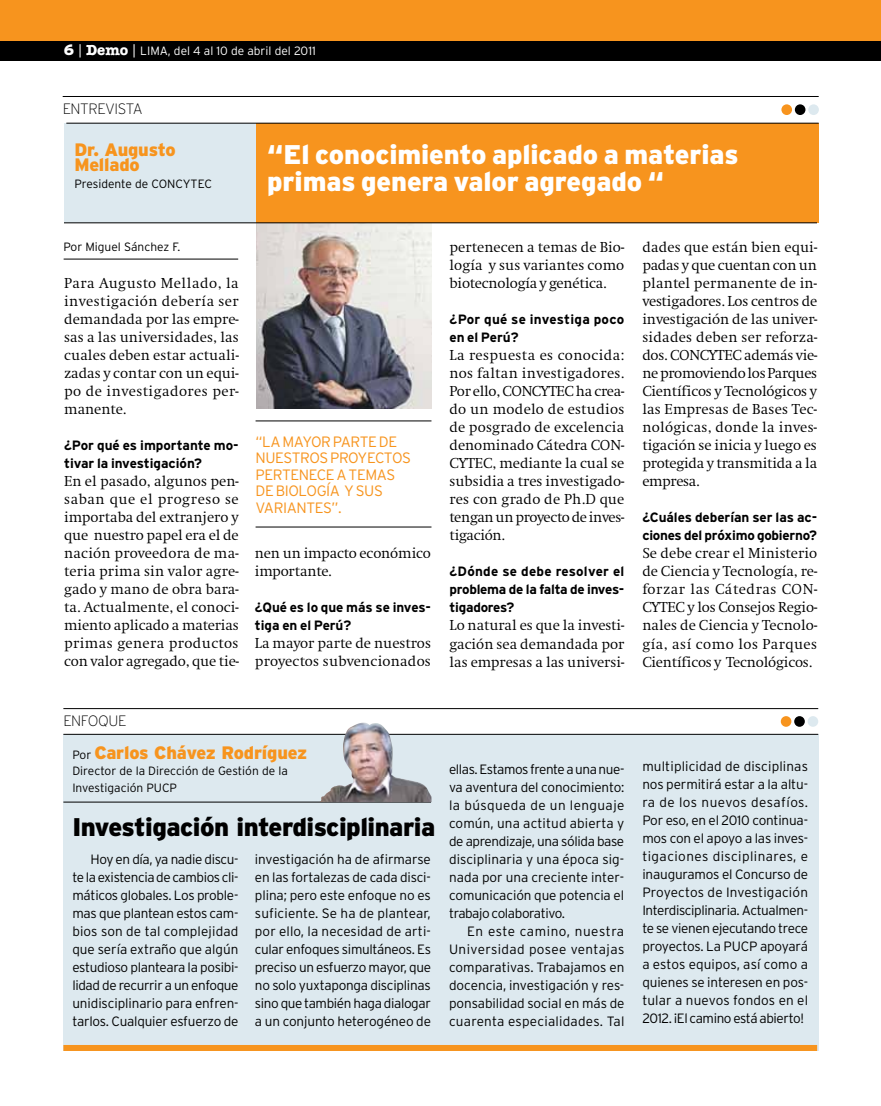
<style>
.page{position:relative;width:881px;height:1106px;background:#fff}
.page>*{position:absolute;margin:0;border:0;box-sizing:border-box;transform-origin:0 0}
.t1{font:900 27px/27px "Interstate";letter-spacing:-.005em;color:#fff}
.t2{font:900 25.5px "Interstate";letter-spacing:-.02em;color:#000}
.t3{font:900 18px/15px "Interstate";letter-spacing:-.01em;color:#f7941e}
.t4{font:300 15px/18px "Swift EF";letter-spacing:-.005em;color:#000;text-align:justify}
.t5{font:300 15px/16.5px "Interstate";letter-spacing:-.025em;color:#f7941e}
.t6{font:200 15px "Interstate";color:#000}
.t7{font:300 13.5px/18px "Interstate";letter-spacing:-.015em;color:#000;text-align:justify}
.t8{font:700 13.5px/18px "Interstate";letter-spacing:-.005em;color:#000}
.t9{font:300 12px/16.5px "Interstate";color:#000}
.t10{font:300 12px "Interstate";color:#fff}
.s1{font-weight:900;font-size:15px}
.s2{font-size:13.5px}
.s3{font-family:"American Typewriter";font-weight:700;font-size:15px}
.s4{font-weight:300;font-size:12px;color:#000}
</style>
<div class="page">
<div style="left:0;top:0;width:880px;height:41px;background:#f7941e"></div>
<div style="left:0;top:41px;width:880px;height:20px;background:#000"></div>
<img style="left:256px;top:223px;width:175px;height:185px">
<div style="left:63px;top:734px;width:755px;height:317px;background:#dde9ef"></div>
<hr style="left:63px;top:734px;width:754px;height:1px;background:#000">
<div style="left:63px;top:1045px;width:753px;height:6px;background:#f7941e"></div>
<hr style="left:63px;top:708px;width:754px;height:1px;background:#000">
<div style="left:780px;top:716px;width:11px;height:10px;background:#f7941e;border-radius:50%"></div>
<div style="left:793px;top:716px;width:11px;height:10px;background:#000;border-radius:50%"></div>
<div style="left:807px;top:716px;width:10px;height:10px;background:#dde9ef;border-radius:50%"></div>
<div style="left:64px;top:124px;width:192px;height:99px;background:#dde9ef"></div>
<div style="left:256px;top:124px;width:562px;height:99px;background:#f7941e"></div>
<hr style="left:64px;top:259px;width:174px;height:1px;background:#000">
<hr style="left:63px;top:96px;width:755px;height:1px;background:#000">
<div style="left:781px;top:104px;width:10px;height:11px;background:#f7941e;border-radius:50%"></div>
<div style="left:794px;top:104px;width:11px;height:11px;background:#000;border-radius:50%"></div>
<div style="left:808px;top:104px;width:10px;height:11px;background:#dde9ef;border-radius:50%"></div>
<hr style="left:64px;top:222px;width:752px;height:1px;background:#000">
<hr style="left:66px;top:123px;width:752px;height:1px;background:#000">
<hr style="left:255px;top:420px;width:176px;height:1px;background:#000">
<hr style="left:255px;top:527px;width:176px;height:1px;background:#000">
<hr style="left:63px;top:801px;width:368px;height:1px;background:#000">
<img style="left:319px;top:722px;width:112px;height:80px">
<p class="t10" style="left:64px;top:44px;width:253px"><span class="s1">6</span> <span class="s2">|</span> <span class="s3">Demo</span> <span class="s2">|</span> LIMA, del 4 al 10 de abril del 2011</p>
<p class="t6" style="left:63px;top:101px;width:82px">ENTREVISTA</p>
<p class="t3" style="left:74px;top:142px;width:103px">Dr. Augusto<br>Mellado</p>
<p class="t9" style="left:74px;top:175px;width:139px">Presidente de CONCYTEC</p>
<h1 class="t1" style="left:267px;top:140px;width:472px">“El conocimiento aplicado a materias primas genera valor agregado “</h1>
<p class="t9" style="left:63px;top:238px;width:119px">Por Miguel Sánchez F.</p>
<p class="t4" style="left:449px;top:239px;width:176px">pertenecen a temas de Bio&shy;logía y sus variantes como biotecnología y genética.</p>
<p class="t8" style="left:449px;top:310px;width:176px">¿Por qué se investiga poco en el Perú?</p>
<p class="t4" style="left:449px;top:347px;width:176px">La respuesta es conocida: nos faltan investigadores.<br>Por ello, CONCYTEC ha crea&shy;do un modelo de estudios de posgrado de excelencia denominado Cátedra CON-CYTEC, mediante la cual se subsidia a tres investigado&shy;res con grado de Ph.D que tengan un proyecto de inves&shy;tigación.</p>
<p class="t8" style="left:449px;top:562px;width:176px;text-align:justify">¿Dónde se debe resolver el problema de la falta de inves&shy;tigadores?</p>
<p class="t4" style="left:449px;top:617px;width:176px">Lo natural es que la investi&shy;gación sea demandada por las empresas a las universi-</p>
<p class="t4" style="left:64px;top:274px;width:176px">Para Augusto Mellado, la investigación debería ser demandada por las empre&shy;sas a las universidades, las cuales deben estar actuali&shy;zadas y contar con un equi&shy;po de investigadores per&shy;manente.</p>
<p class="t8" style="left:64px;top:436px;width:176px">¿Por qué es importante mo&shy;tivar la investigación?</p>
<p class="t4" style="left:64px;top:472px;width:176px">En el pasado, algunos pen&shy;saban que el progreso se importaba del extranjero y que nuestro papel era el de nación proveedora de ma&shy;teria prima sin valor agre&shy;gado y mano de obra bara&shy;ta. Actualmente, el conoci&shy;miento aplicado a materias primas genera productos con valor agregado, que tie-</p>
<p class="t5" style="left:255px;top:433px;width:133px;text-indent:55px">or parte de n uestros proyect</p>
<p class="t5" style="left:255px;top:433px;width:38px">“La may</p>
<p class="t5" style="left:392px;top:449px;width:19px">os</p>
<p class="t5" style="left:255px;top:466px;width:127px;text-indent:81px">a temas<br>de Biología y sus variantes</p>
<p class="t5" style="left:255px;top:466px;width:36px">pertenece</p>
<p class="t5" style="left:331px;top:499px;width:12px">”.</p>
<p class="t4" style="left:255px;top:544px;width:177px">nen un impacto económico importante.</p>
<p class="t8" style="left:255px;top:598px;width:177px">¿Qué es lo que más se inves&shy;tiga en el Perú?</p>
<p class="t4" style="left:255px;top:634px;width:177px">La mayor parte de nuestros proyectos subvencionados</p>
<p class="t4" style="left:642px;top:239px;width:176px">dades que están bien equi&shy;padas y que cuentan con un plantel permanente de in&shy;vestigadores. Los centros de investigación de las univer&shy;sidades deben ser reforza&shy;dos. CONCYTEC además vie&shy;ne promoviendo los Parques Científicos y Tecnológicos y las Empresas de Bases Tec&shy;nológicas, donde la inves&shy;tigación se inicia y luego es protegida y transmitida a la empresa.</p>
<p class="t8" style="left:642px;top:508px;width:176px">¿Cuáles deberían ser las ac&shy;ciones del próximo gobierno?</p>
<p class="t4" style="left:642px;top:545px;width:176px">Se debe crear el Ministerio de Ciencia y Tecnología, re&shy;forzar las Cátedras CON-CYTEC y los Consejos Regio&shy;nales de Ciencia y Tecnolo&shy;gía, así como los Parques Científicos y Tecnológicos.</p>
<p class="t6" style="left:63px;top:712px;width:62px">ENFOQUE</p>
<p class="t3" style="left:72px;top:744px;width:236px"><span class="s4">Por</span> Carlos Chávez Rodríguez</p>
<p class="t9" style="left:72px;top:762px;width:217px">Director de la Dirección de Gestión de la<br>Investigación PUCP</p>
<h2 class="t2" style="left:72px;top:812px;width:364px">Investigación interdisciplinaria</h2>
<p class="t7" style="left:72px;top:850px;width:168px;text-indent:18px">Hoy en día, ya nadie discu&shy;te la existencia de cambios cli&shy;máticos globales. Los proble&shy;mas que plantean estos cam&shy;bios son de tal complejidad que sería extraño que algún estudioso planteara la posibi&shy;lidad de recurrir a un enfoque unidisciplinario para enfren&shy;tarlos. Cualquier esfuerzo de</p>
<p class="t7" style="left:255px;top:850px;width:177px">investigación ha de afirmarse en las fortalezas de cada disci&shy;plina; pero este enfoque no es suficiente. Se ha de plantear, por ello, la necesidad de arti&shy;cular enfoques simultáneos. Es preciso un esfuerzo mayor, que no solo yuxtaponga disciplinas sino que también haga dialogar a un conjunto heterogéneo de</p>
<p class="t7" style="left:449px;top:759px;width:177px">ellas. Estamos frente a una nue&shy;va aventura del conocimiento: la búsqueda de un lenguaje común, una actitud abierta y de aprendizaje, una sólida base disciplinaria y una época sig&shy;nada por una creciente inter&shy;comunicación que potencia el trabajo colaborativo.</p>
<p class="t7" style="left:449px;top:921px;width:177px;text-indent:18px">En este camino, nuestra U niversidad posee ventajas comparativas. Trabajamos en docencia, investigación y res&shy;ponsabilidad social en más de cuarenta especialidades. Tal</p>
<p class="t7" style="left:642px;top:756px;width:167px">multiplicidad de disciplinas nos permitirá estar a la altu&shy;ra de los nuevos desafíos.<br>Por eso, en el 2010 continua&shy;mos con el apoyo a las inves&shy;tigaciones disciplinares, e inauguramos el Concurso de Proyectos de Investigación Interdisciplinaria. Actualmen&shy;te se vienen ejecutando trece proyectos. La PU CP apoyará a estos equipos, así como a quienes se interesen en pos&shy;tular a nuevos fondos en el 2012. ¡El camino está abierto!</p>
</div>
